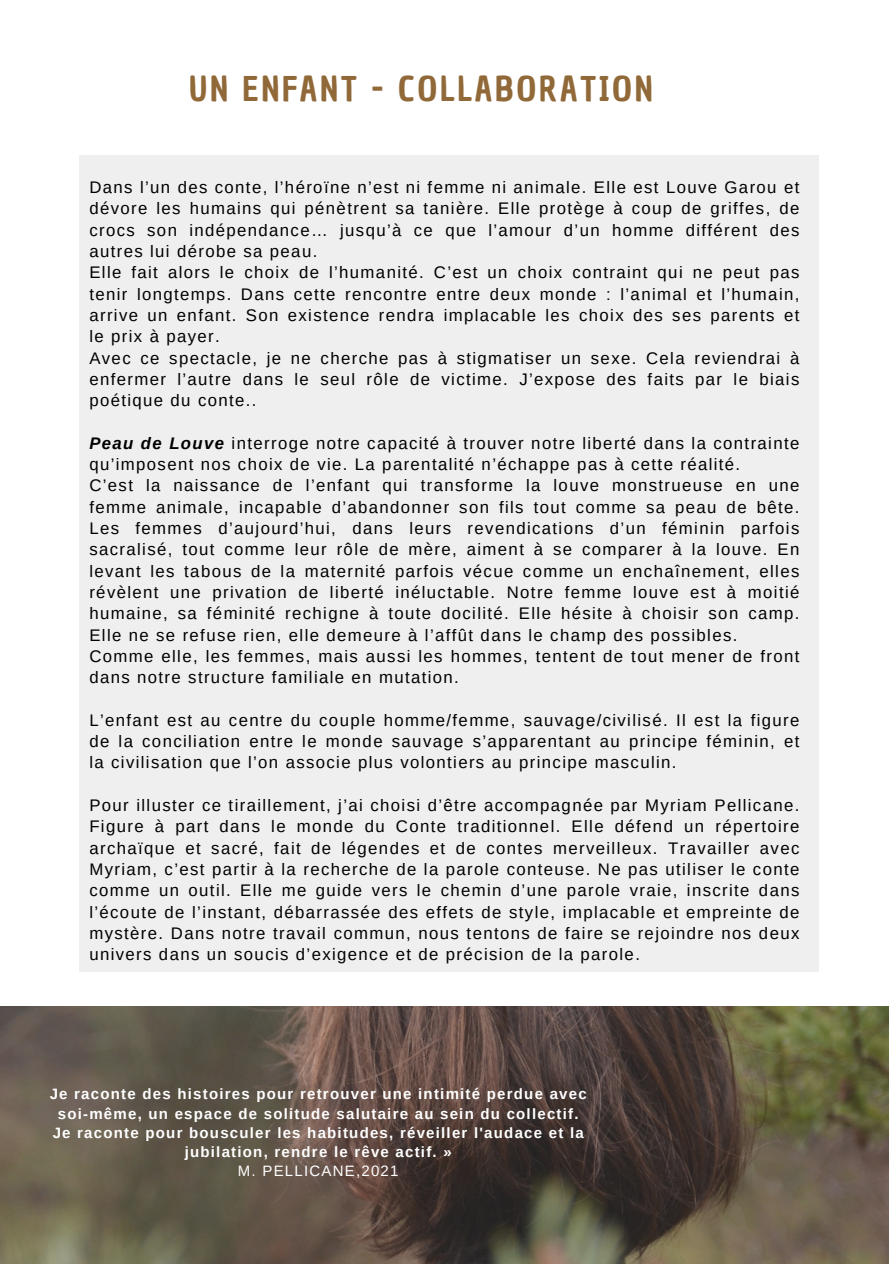
<style>
.page{position:relative;width:894px;height:1264px;background:#fff}
.page>*{position:absolute;margin:0;border:0;box-sizing:border-box;transform-origin:0 0}
.t1{font:33.3px "Chau Philomene One";letter-spacing:.08em;color:#916939}
.t2{font:16.8px/21.3px "Arimo";letter-spacing:.08em;color:#000}
.t3{font:700 15px/19.2px "Arimo";letter-spacing:.08em;color:#fff;text-align:center}
.t4{font:15px "Arimo";letter-spacing:.08em;color:#fff}
.s1{font-weight:700;font-style:italic}
</style>
<div class="page">
<img style="left:0;top:1006px;width:887px;height:257px">
<div style="left:79px;top:155px;width:739px;height:816px;background:#efefef"></div>
<h2 class="t1" style="left:189px;top:67px;width:465px">UN ENFANT - COLLABORATION</h2>
<h1 class="t2" style="left:89px;top:176px;width:711px">Dans l’un des conte, l’héroïne n’est ni femme ni animale. Elle est Louve Garou et dévore les humains qui pénètrent sa tanière. Elle protège à coup de griffes, de crocs son indépendance… jusqu’à ce que l’amour d’un homme différent des autres lui dérobe sa peau.<br>Elle fait alors le choix de l’humanité. C’est un choix contraint qui ne peut pas tenir longtemps. Dans cette rencontre entre deux monde : l’animal et l’humain, arrive un enfant. Son existence rendra implacable les choix des ses parents et le prix à payer.<br>Avec ce spectacle, je ne cherche pas à stigmatiser un sexe. Cela reviendrai à enfermer l’autre dans le seul rôle de victime. J’expose des faits par le biais poétique du conte..</h1>
<h2 class="t2" style="left:89px;top:432px;width:711px"><span class="s1">Peau de Louve</span> interroge notre capacité à trouver notre liberté dans la contrainte qu’imposent nos choix de vie. La parentalité n’échappe pas à cette réalité.<br>C’est la naissance de l’enfant qui transforme la louve monstrueuse en une femme animale, incapable d’abandonner son fils tout comme sa peau de bête.<br>Les femmes d’aujourd’hui, dans leurs revendications d’un féminin parfois sacralisé, tout comme leur rôle de mère, aiment à se comparer à la louve. En levant les tabous de la maternité parfois vécue comme un enchaînement, elles révèlent une privation de liberté inéluctable. Notre femme louve est à moitié humaine, sa féminité rechigne à toute docilité. Elle hésite à choisir son camp.<br>Elle ne se refuse rien, elle demeure à l’affût dans le champ des possibles.<br>Comme elle, les femmes, mais aussi les hommes, tentent de tout mener de front dans notre structure familiale en mutation.</h2>
<h2 class="t2" style="left:89px;top:709px;width:711px;text-align:justify">L’enfant est au centre du couple homme/femme, sauvage/civilisé. Il est la figure de la conciliation entre le monde sauvage s’apparentant au principe féminin, et la civilisation que l’on associe plus volontiers au principe masculin.</h2>
<h2 class="t2" style="left:89px;top:794px;width:711px;text-align:justify">Pour illuster ce tiraillement, j’ai choisi d’être accompagnée par Myriam Pellicane.<br>Figure à part dans le monde du Conte traditionnel. Elle défend un répertoire archaïque et sacré, fait de légendes et de contes merveilleux. Travailler avec Myriam, c’est partir à la recherche de la parole conteuse. Ne pas utiliser le conte comme un outil. Elle me guide vers le chemin d’une parole vraie, inscrite dans l’écoute de l’instant, débarrassée des effets de style, implacable et empreinte de mystère. Dans notre travail commun, nous tentons de faire se rejoindre nos deux univers dans un soucis d’exigence et de précision de la parole.</h2>
<p class="t3" style="left:50px;top:1084px;width:538px">Je raconte des histoires pour retrouver une intimité perdue avec soi-même, un espace de solitude salutaire au sein du collectif.</p>
<p class="t3" style="left:53px;top:1122px;width:532px">Je raconte pour bousculer les habitudes, réveiller l'audace et la jubilation, rendre le rêve actif. »</p>
<p class="t4" style="left:238px;top:1162px;width:162px">M. PELLICANE,2021</p>
</div>
